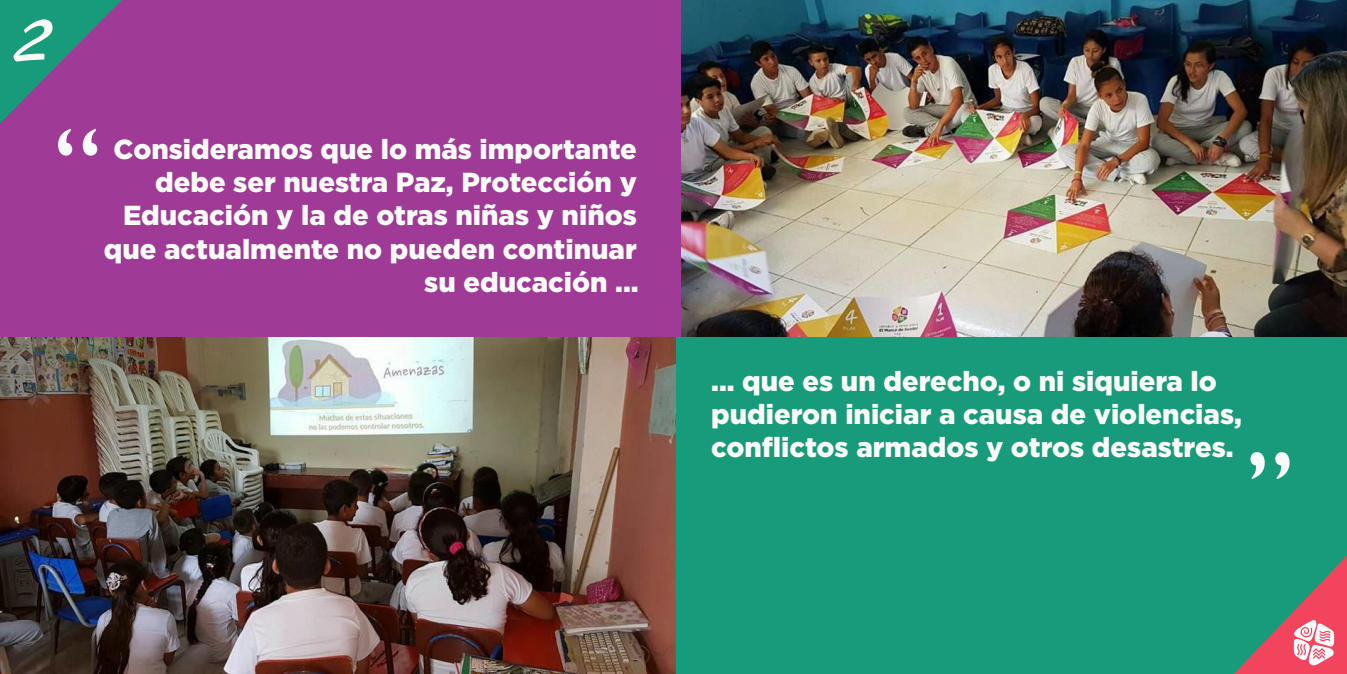
<style>
.page{position:relative;width:1347px;height:674px;background:#fff}
.page>*{position:absolute;margin:0;border:0;box-sizing:border-box;transform-origin:0 0}
.t1{font:111.25px "Gill Sans";color:#fafafa}
.t2{font:87.5px "Marck Script";color:#fafaf4}
.t3{font:900 27.5px/33px "Gotham";color:#fafaf7;text-align:right}
</style>
<div class="page">
<img style="left:0;top:336px;width:680px;height:337px">
<img style="left:680px;top:0;width:666px;height:337px">
<div style="left:677px;top:337px;width:669px;height:336px;background:#189b7b"></div>
<div style="left:0;top:0;width:680px;height:336px;background:#9f3a96"></div>
<svg style="left:0;top:0;width:122px;height:123px"></svg>
<svg style="left:1235px;top:557px;width:111px;height:116px"></svg>
<h2 class="t2" style="left:15px;top:-13px;width:38px">2</h2>
<h1 class="t1" style="left:54px;top:103px;width:49px">“</h1>
<p class="t3" style="left:104px;top:133px;width:536px">Consideramos que lo más importante debe ser nuestra Paz, Protección y<br>Educación y la de otras niñas y niños que actualmente no pueden continuar su educación ...</p>
<p class="t3" style="left:711px;top:364px;width:532px;text-align:left">... que es un derecho, o ni siquiera lo pudieron iniciar a causa de violencias, conflictos armados y otros desastres.</p>
<h1 class="t1" style="left:1245px;top:426px;width:49px">”</h1>
</div>
